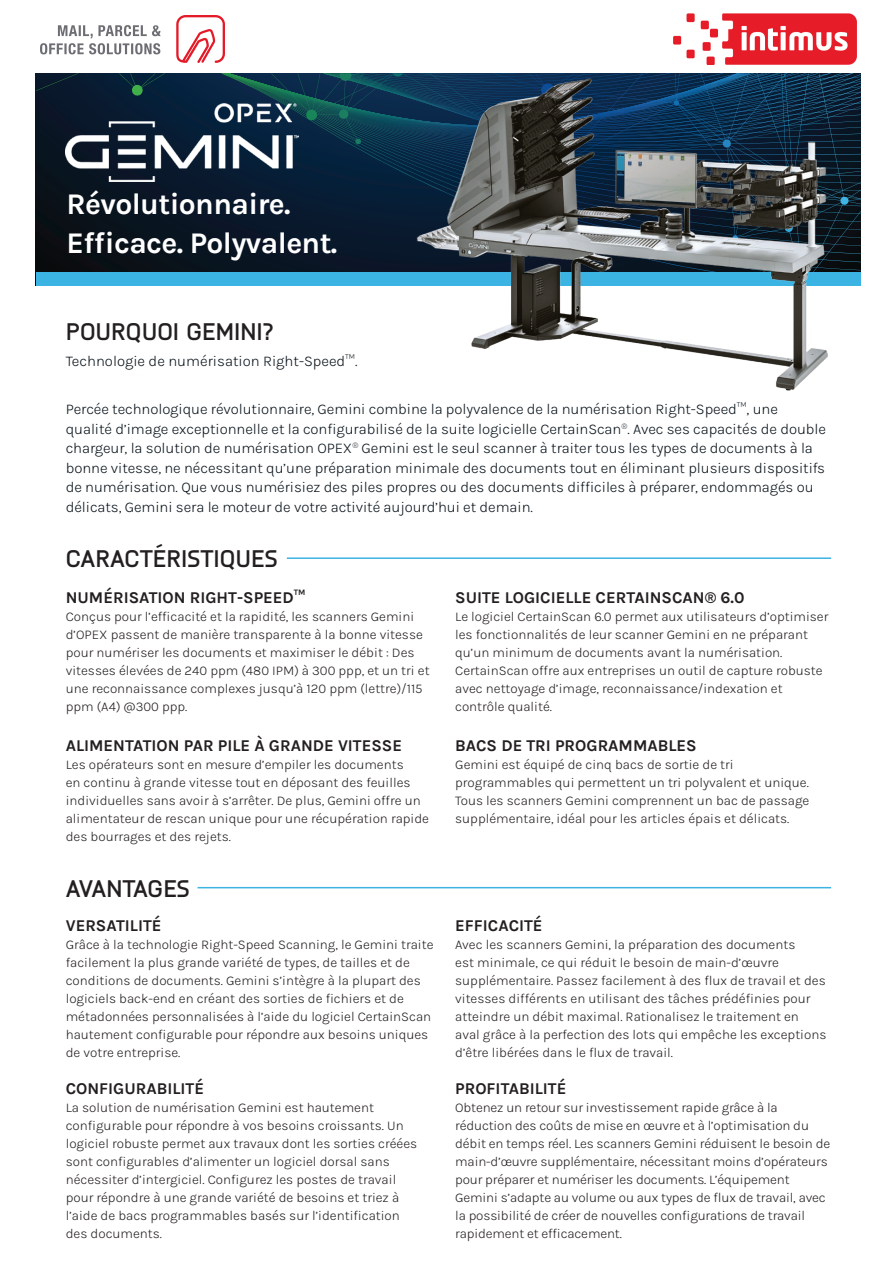
<style>
.page{position:relative;width:893px;height:1263px;background:#fff}
.page>*{position:absolute;margin:0;border:0;box-sizing:border-box;transform-origin:0 0}
.t1{font:700 30px/39px "Karla";letter-spacing:-.02em;color:#fff}
.t2{font:700 24px "Knul";color:#231f20}
.t3{font:700 16.5px "Karla";color:#231f20}
.t4{font:300 15px/19.5px "Karla";letter-spacing:-.005em;color:#09131a}
.t5{font:300 13.5px/18px "Karla";color:#231f20}
</style>
<div class="page">
<svg style="left:36px;top:73px;width:185px;height:199px;background:#091623"></svg>
<svg style="left:221px;top:73px;width:50px;height:199px;background:#0a1f2f"></svg>
<svg style="left:271px;top:73px;width:590px;height:199px;background:#0a273b"></svg>
<div style="left:36px;top:272px;width:825px;height:14px;background:#3bb4e4"></div>
<hr style="left:287px;top:557px;width:544px;height:2px;background:#3bb4e4">
<hr style="left:198px;top:887px;width:633px;height:1px;background:#3bb4e4">
<img style="left:413px;top:76px;width:425px;height:315px">
<img style="left:66px;top:103px;width:232px;height:78px">
<img style="left:40px;top:15px;width:184px;height:47px">
<img style="left:674px;top:13px;width:182px;height:51px">
<h1 class="t1" style="left:66px;top:184px;width:272px">Révolutionnaire.<br>Efficace. Polyvalent.</h1>
<h2 class="t2" style="left:66px;top:314px;width:209px">POURQUOI GEMINI?</h2>
<p class="t4" style="left:66px;top:351px;width:293px">Technologie de numérisation Right-Speed™.</p>
<p class="t4" style="left:66px;top:399px;width:762px">Percée technologique révolutionnaire, Gemini combine la polyvalence de la numérisation Right-Speed™, une qualité d’image exceptionnelle et la configurabilisé de la suite logicielle CertainScan<sup>®</sup>. Avec ses capacités de double chargeur, la solution de numérisation OPEX<sup>®</sup> Gemini est le seul scanner à traiter tous les types de documents à la bonne vitesse, ne nécessitant qu’une préparation minimale des documents tout en éliminant plusieurs dispositifs de numérisation. Que vous numérisiez des piles propres ou des documents difficiles à préparer, endommagés ou délicats, Gemini sera le moteur de votre activité aujourd’hui et demain.</p>
<h2 class="t2" style="left:66px;top:541px;width:213px">CARACTÉRISTIQUES</h2>
<p class="t3" style="left:66px;top:587px;width:241px">NUMÉRISATION RIGHT-SPEED™</p>
<p class="t5" style="left:66px;top:607px;width:365px">Conçus pour l’efficacité et la rapidité, les scanners Gemini d’OPEX passent de manière transparente à la bonne vitesse pour numériser les documents et maximiser le débit : Des vitesses élevées de 240 ppm (480 IPM) à 300 ppp, et un tri et une reconnaissance complexes jusqu’à 120 ppm (lettre)/115 ppm (A4) @300 ppp.</p>
<p class="t3" style="left:66px;top:735px;width:338px">ALIMENTATION PAR PILE À GRANDE VITESSE</p>
<p class="t5" style="left:66px;top:755px;width:365px">Les opérateurs sont en mesure d’empiler les documents<br>en continu à grande vitesse tout en déposant des feuilles individuelles sans avoir à s’arrêter. De plus, Gemini offre un alimentateur de rescan unique pour une récupération rapide des bourrages et des rejets.</p>
<h2 class="t2" style="left:66px;top:871px;width:125px">AVANTAGES</h2>
<p class="t3" style="left:66px;top:915px;width:97px">VERSATILITÉ</p>
<p class="t5" style="left:66px;top:935px;width:369px">Grâce à la technologie Right-Speed Scanning, le Gemini traite facilement la plus grande variété de types, de tailles et de conditions de documents. Gemini s’intègre à la plupart des logiciels back-end en créant des sorties de fichiers et de métadonnées personnalisées à l’aide du logiciel CertainScan hautement configurable pour répondre aux besoins uniques de votre entreprise.</p>
<p class="t3" style="left:66px;top:1077px;width:140px">CONFIGURABILITÉ</p>
<p class="t5" style="left:66px;top:1098px;width:353px">La solution de numérisation Gemini est hautement configurable pour répondre à vos besoins croissants. Un logiciel robuste permet aux travaux dont les sorties créées sont configurables d’alimenter un logiciel dorsal sans nécessiter d’intergiciel. Configurez les postes de travail pour répondre à une grande variété de besoins et triez à l’aide de bacs programmables basés sur l’identification des documents.</p>
<p class="t3" style="left:455px;top:587px;width:291px">SUITE LOGICIELLE CERTAINSCAN® 6.0</p>
<p class="t5" style="left:455px;top:607px;width:375px">Le logiciel CertainScan 6.0 permet aux utilisateurs d’optimiser les fonctionnalités de leur scanner Gemini en ne préparant qu’un minimum de documents avant la numérisation.<br>CertainScan offre aux entreprises un outil de capture robuste avec nettoyage d’image, reconnaissance/indexation et contrôle qualité.</p>
<p class="t3" style="left:455px;top:735px;width:243px">BACS DE TRI PROGRAMMABLES</p>
<p class="t5" style="left:455px;top:755px;width:356px">Gemini est équipé de cinq bacs de sortie de tri programmables qui permettent un tri polyvalent et unique.<br>Tous les scanners Gemini comprennent un bac de passage supplémentaire, idéal pour les articles épais et délicats.</p>
<p class="t3" style="left:455px;top:915px;width:89px">EFFICACITÉ</p>
<p class="t5" style="left:455px;top:935px;width:373px">Avec les scanners Gemini, la préparation des documents<br>est minimale, ce qui réduit le besoin de main-d’œuvre supplémentaire. Passez facilement à des flux de travail et des vitesses différents en utilisant des tâches prédéfinies pour atteindre un débit maximal. Rationalisez le traitement en aval grâce à la perfection des lots qui empêche les exceptions d’être libérées dans le flux de travail.</p>
<p class="t3" style="left:455px;top:1077px;width:113px">PROFITABILITÉ</p>
<p class="t5" style="left:455px;top:1098px;width:376px">Obtenez un retour sur investissement rapide grâce à la réduction des coûts de mise en œuvre et à l’optimisation du débit en temps réel. Les scanners Gemini réduisent le besoin de main-d’œuvre supplémentaire, nécessitant moins d’opérateurs pour préparer et numériser les documents. L’équipement Gemini s’adapte au volume ou aux types de flux de travail, avec la possibilité de créer de nouvelles configurations de travail rapidement et efficacement.</p>
</div>
